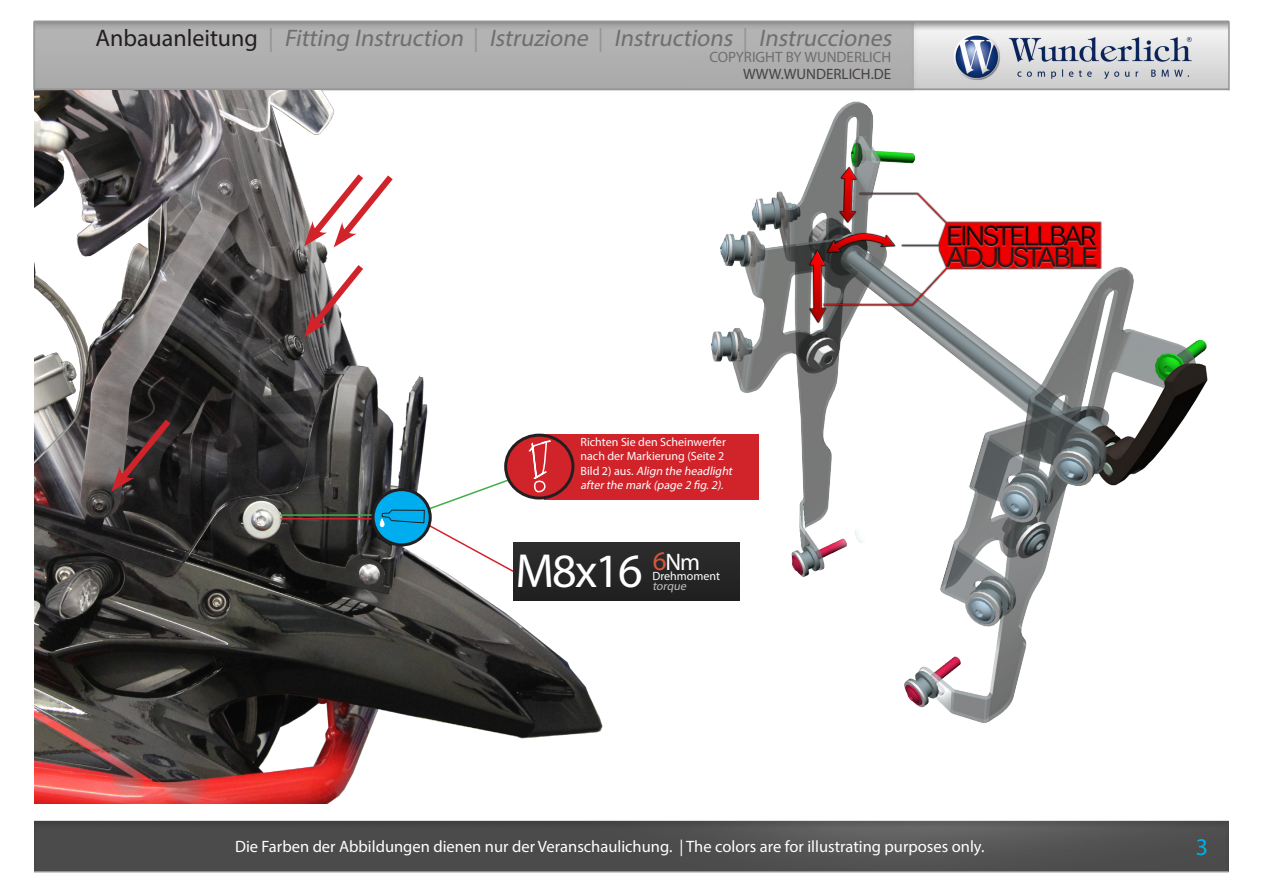
<style>
.page{position:relative;width:1263px;height:893px;background:#fff}
.page>*{position:absolute;margin:0;border:0;box-sizing:border-box;transform-origin:0 0}
.t1{font:48px "Myriad Pro";letter-spacing:-.04em;color:#fff}
.t2{font:italic 24px "Myriad Pro";color:#706e6e}
.t3{font:24px "Myriad Pro";color:#fff}
.t4{font:24px "Myriad Pro";color:#00aeef}
.t5{font:16.5px "Myriad Pro";color:#fff}
.t6{font:15px "Myriad Pro";color:#706e6e}
.t7{font:15px "Myriad Pro";color:#454240}
.t8{font:12px/14.4px "Myriad Pro";color:#fff}
.t9{font:italic 12px "Myriad Pro";color:#bfc0c3}
.s1{font-style:normal;color:#231f20}
.s2{font-style:normal;color:#939598}
.s3{font-style:italic}
.s4{font-size:27px;color:#d85540}
</style>
<div class="page">
<img style="left:34px;top:22px;width:1195px;height:850px">
<hr style="left:34px;top:871px;width:1194px;height:1px;background:#939598">
<img style="left:34px;top:91px;width:606px;height:713px">
<svg style="left:304px;top:168px;width:74px;height:79px"></svg>
<svg style="left:304px;top:258px;width:65px;height:79px"></svg>
<svg style="left:111px;top:413px;width:65px;height:79px"></svg>
<img style="left:378px;top:91px;width:851px;height:633px">
<hr style="left:34px;top:88px;width:1195px;height:2px;background:#939598">
<hr style="left:1228px;top:21px;width:2px;height:69px;background:#939598">
<hr style="left:33px;top:21px;width:2px;height:69px;background:#939598">
<hr style="left:34px;top:21px;width:1195px;height:1px;background:#939598">
<div style="left:513px;top:542px;width:227px;height:59px;background:#262626"></div>
<div style="left:506px;top:435px;width:67px;height:63px;background:#d1232a;border-radius:50%"></div>
<div style="left:504px;top:434px;width:70px;height:65px;border:3px solid #231f20;border-radius:50%"></div>
<svg style="left:279px;top:440px;width:272px;height:133px"></svg>
<p class="t2" style="left:95px;top:24px;width:802px"><span class="s1">A n b a u a n l e i t u n g</span> <span class="s2">|</span> Fitting Instruction <span class="s2">|</span> Istruzione <span class="s2">|</span> Instructions <span class="s2">|</span> Instrucciones</p>
<p class="t7" style="left:743px;top:65px;width:150px">WWW.WUNDERLICH.DE</p>
<p class="t6" style="left:709px;top:48px;width:183px">COPYRIGHT BY WUNDERLICH</p>
<p class="t8" style="left:580px;top:434px;width:156px">Richten Sie den Scheinwerfer nach der Markierung (Seite 2<br>B i l d 2 ) a u s . <span class="s3">Align the headlight afterthe mark (page 2 fig.2).</span></p>
<p class="t1" style="left:516px;top:542px;width:129px">M8x16</p>
<p class="t3" style="left:653px;top:547px;width:49px"><span class="s4">6</span>Nm</p>
<p class="t8" style="left:652px;top:568px;width:69px">Drehmoment</p>
<p class="t9" style="left:652px;top:579px;width:38px">torque</p>
<p class="t5" style="left:235px;top:837px;width:751px">Die Farben der Abbildungen dienen nur der Veranschaulichung. | The colors are for illustrating purposes only.</p>
<p class="t4" style="left:1196px;top:832px;width:14px">3</p>
</div>
